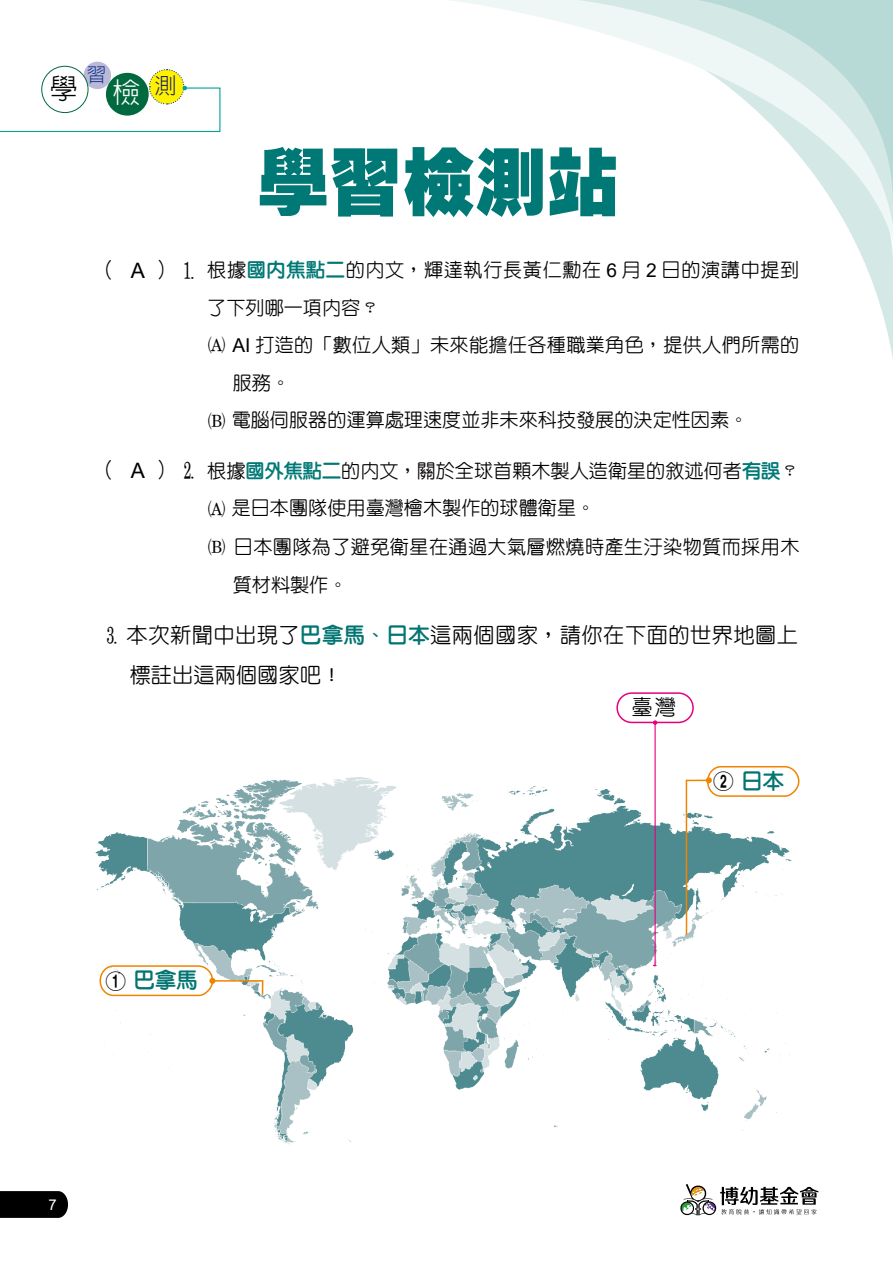
<style>
.page{position:relative;width:893px;height:1263px;background:#fff}
.page>*{position:absolute;margin:0;border:0;box-sizing:border-box;transform-origin:0 0}
.t1{font:900 72.3px "AR Hei B5";color:#007976}
.t2{font:300 28.5px "AR Hei B5";color:#000}
.t3{font:500 21.3px/40.3px "AR Yuan B5";letter-spacing:.02em;color:#000}
.t4{font:800 21.3px "AR Yuan B5";color:#027572}
.t5{font:300 19.65px "AR Hei B5";color:#0c3388}
.t6{font:500 19.2px "AR Yuan B5";letter-spacing:.015em;color:#000}
.t7{font:500 19.2px "AR Yuan B5";color:#040000}
.t8{font:500 19.2px "AR Yuan B5";letter-spacing:.035em;color:#000}
.t9{font:14.85px "Arial";color:#fff}
.s1{color:#fff}
.s2{font-size:21.3px}
.s3{font-family:"Arial";font-weight:400;font-size:21.3px}
.s4{font-family:"HL01";font-weight:400;font-size:21.3px}
.s5{font-weight:800;color:#007976}
.s6{font-family:"Arial";font-weight:400}
.s7{color:#040000}
.s8{font-family:"HL07";font-weight:400}
.s9{font-size:21.3px;color:#000}
.s10{font-family:"Arial";font-weight:400;font-size:21.3px;color:#000}
.s11{font-family:"HL01";font-weight:400;font-size:21.3px;color:#000}
.s12{font-family:"HL01";font-weight:400}
.s13{font-weight:800;color:#027572}
.s14{font-family:"HL04";font-weight:400;color:#000}
</style>
<div class="page">
<svg style="left:855px;top:241px;width:38px;height:117px"></svg>
<svg style="left:451px;top:0;width:442px;height:241px"></svg>
<svg style="left:577px;top:0;width:316px;height:226px"></svg>
<svg style="left:698px;top:0;width:195px;height:205px"></svg>
<img style="left:95px;top:766px;width:696px;height:378px">
<svg style="left:652px;top:964px;width:5px;height:3px"></svg>
<svg style="left:0;top:1191px;width:68px;height:27px;background:#090909"></svg>
<div style="left:84px;top:62px;width:27px;height:27px;background:#bcb8d8;border-radius:50%"></div>
<svg style="left:0;top:68px;width:221px;height:65px"></svg>
<svg style="left:680px;top:1184px;width:138px;height:32px"></svg>
<div style="left:99px;top:965px;width:114px;height:31px;border:2px solid #f08300;border-radius:14px"></div>
<hr style="left:654px;top:723px;width:2px;height:242px;background:#e4007f">
<div style="left:616px;top:692px;width:78px;height:31px;border:2px solid #e4007f;border-radius:15px"></div>
<svg style="left:209px;top:978px;width:55px;height:18px"></svg>
<div style="left:707px;top:766px;width:92px;height:31px;border:2px solid #f08300;border-radius:14px"></div>
<svg style="left:685px;top:777px;width:27px;height:159px"></svg>
<p class="t5" style="left:87px;top:65px;width:21px">習</p>
<h2 class="t2" style="left:50px;top:74px;width:129px">學 <span class="s1">檢</span><sup>測</sup></h2>
<h1 class="t1" style="left:257px;top:146px;width:363px">學習檢測站</h1>
<p class="t8" style="left:93px;top:260px;width:708px"><span class="s2">（</span> <span class="s3">A</span> <span class="s2">）</span><span class="s4">1</span> 根據<span class="s5">國內焦點二</span>的內文，輝達執行長黃仁勳在 <span class="s6">6</span> 月 <span class="s6">2</span> 日的演講中提到</p>
<p class="t6" style="left:207px;top:298px;width:174px">了下列哪一項內容<span class="s7">？</span></p>
<p class="t6" style="left:207px;top:335px;width:593px"><span class="s8">A</span> <span class="s6">AI</span> 打造的「數位人類」未來能擔任各種職業角色，提供人們所需的</p>
<p class="t6" style="left:233px;top:373px;width:59px">服務。</p>
<p class="t6" style="left:207px;top:410px;width:543px"><span class="s8">B</span> 電腦伺服器的運算處理速度並非未來科技發展的決定性因素。</p>
<p class="t7" style="left:93px;top:461px;width:708px"><span class="s9">（</span> <span class="s10">A</span> <span class="s9">）</span><span class="s11">2</span> 根據<span class="s5">國外焦點二</span>的內文，關於全球首顆木製人造衛星的敘述何者<span class="s5">有誤</span>？</p>
<p class="t6" style="left:207px;top:499px;width:389px"><span class="s8">A</span> 是日本團隊使用臺灣檜木製作的球體衛星。</p>
<p class="t6" style="left:207px;top:537px;width:594px"><span class="s8">B</span> 日本團隊為了避免衛星在通過大氣層燃燒時產生汙染物質而採用木</p>
<p class="t6" style="left:233px;top:575px;width:116px">質材料製作。</p>
<p class="t3" style="left:130px;top:615px;width:670px;text-indent:-30px"><span class="s12">3</span> 本次新聞中出現了<span class="s13">巴拿馬、日本</span>這兩個國家，請你在下面的世界地圖上標註出這兩個國家吧！</p>
<p class="t4" style="left:105px;top:969px;width:94px"><span class="s14">1</span> 巴拿馬</p>
<p class="t9" style="left:49px;top:1194px;width:10px">7</p>
<p class="t3" style="left:632px;top:687px;width:46px">臺灣</p>
<p class="t4" style="left:713px;top:770px;width:73px"><span class="s14">2</span> 日本</p>
</div>
